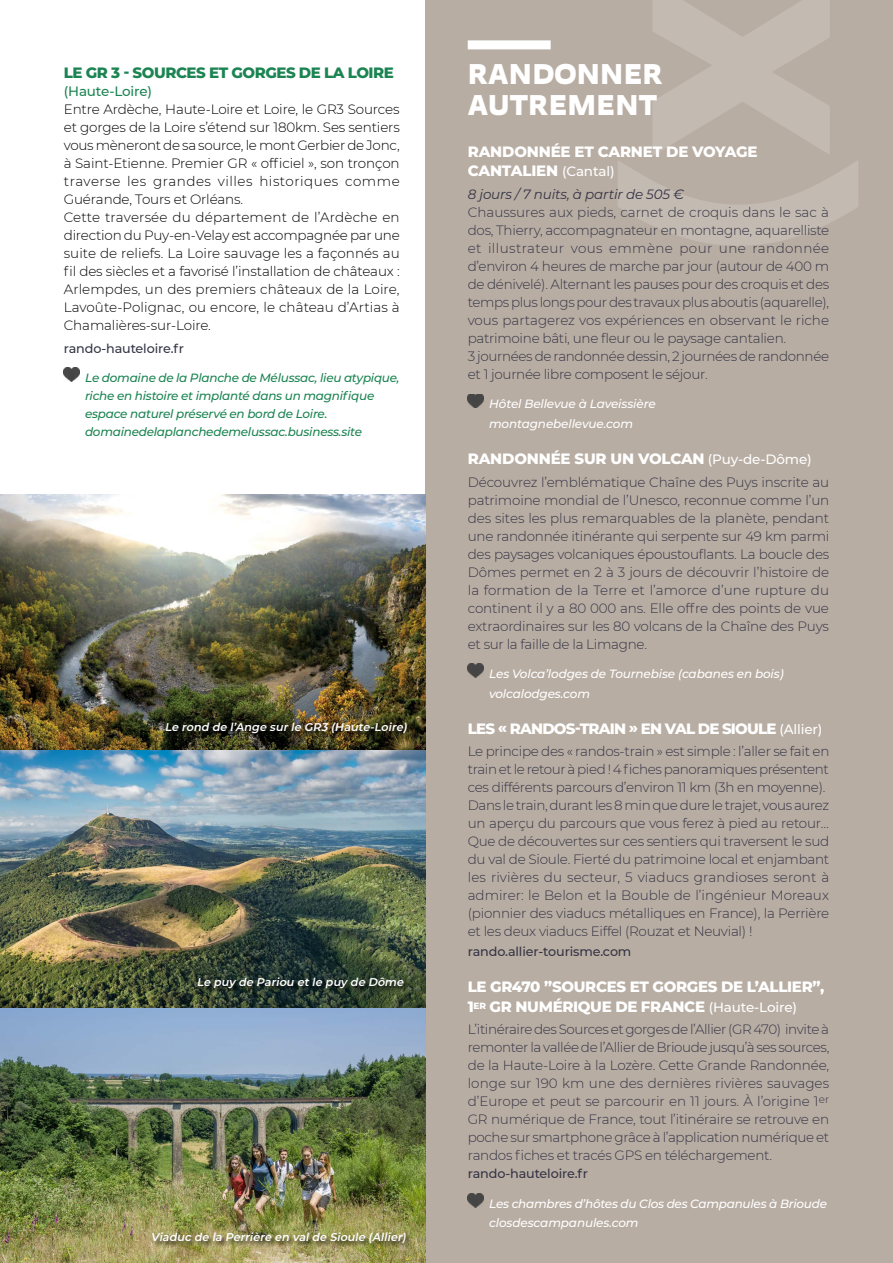
<style>
.page{position:relative;width:893px;height:1263px;background:#fff}
.page>*{position:absolute;margin:0;border:0;box-sizing:border-box;transform-origin:0 0}
.t1{font:900 253.35px "Blom";color:#c3bab2}
.t2{font:900 28.5px/31.5px "Blom";letter-spacing:.01em;color:#fff}
.t3{font:800 15px/19.5px "Montserrat";letter-spacing:-.02em;color:#fff}
.t4{font:800 15px "Montserrat";letter-spacing:-.05em;color:#fff}
.t5{font:800 15px "Montserrat";letter-spacing:-.03em;color:#1c8452}
.t6{font:300 13.5px/18px "Montserrat";letter-spacing:-.02em;color:#343445}
.t7{font:300 13.5px/18px "Montserrat";letter-spacing:-.01em;color:#000}
.t8{font:italic 13.5px "Montserrat";letter-spacing:-.01em;color:#343445}
.t9{font:500 13.5px "Montserrat";letter-spacing:-.01em;color:#1c8452}
.t10{font:500 12.75px "Montserrat";letter-spacing:-.01em;color:#343445}
.t11{font:italic 500 12px/19.5px "Montserrat";letter-spacing:-.01em;color:#fff}
.t12{font:italic 500 12px/18px "Montserrat";letter-spacing:-.02em;color:#1c8452}
.t13{font:italic 600 11.25px "Montserrat";color:#fff}
.s1{font-weight:500;font-size:13.5px}
</style>
<div class="page">
<div style="left:425px;top:0;width:468px;height:1263px;background:#b8ada3"></div>
<div style="left:468px;top:40px;width:83px;height:9px;background:#fff"></div>
<img style="left:64px;top:367px;width:16px;height:14px">
<img style="left:468px;top:394px;width:16px;height:14px">
<img style="left:468px;top:663px;width:16px;height:14px">
<img style="left:0;top:494px;width:425px;height:769px">
<div style="left:165px;top:721px;width:249px;height:19px;background:#000;opacity:.75"></div>
<div style="left:151px;top:1231px;width:262px;height:20px;background:#000;opacity:.75"></div>
<div style="left:196px;top:976px;width:215px;height:19px;background:#000;opacity:.75"></div>
<img style="left:468px;top:1194px;width:16px;height:14px">
<p class="t5" style="left:64px;top:62px;width:332px">LE GR 3 - SOURCES ET GORGES DE LA LOIRE</p>
<p class="t9" style="left:64px;top:82px;width:90px">(Haute-Loire)</p>
<p class="t7" style="left:64px;top:100px;width:338px">Entre Ardèche, Haute-Loire et Loire, le GR3 Sources et gorges de la Loire s’étend sur 180km. Ses sentiers vous mèneront de sa source, le mont Gerbier de Jonc, à Saint-Etienne. Premier GR « officiel », son tronçon traverse les grandes villes historiques comme Guérande, Tours et Orléans.<br>Cette traversée du département de l’Ardèche en direction du Puy-en-Velay est accompagnée par une suite de reliefs. La Loire sauvage les a façonnés au fil des siècles et a favorisé l’installation de châteaux :<br>Arlempdes, un des premiers châteaux de la Loire, Lavoûte-Polignac, ou encore, le château d’Artias à Chamalières-sur-Loire.</p>
<p class="t10" style="left:64px;top:339px;width:122px">rando-hauteloire.fr</p>
<p class="t12" style="left:85px;top:368px;width:316px">Le domaine de la Planche de Mélussac, lieu atypique, riche en histoire et implanté dans un magnifique espace naturel préservé en bord de Loire. domainedelaplanchedemelussac.business.site</p>
<p class="t13" style="left:165px;top:719px;width:246px">Le rond de l’Ange surle GR3 (Haute-Loire)</p>
<p class="t13" style="left:197px;top:974px;width:211px">Le puy de Pariou etle puy de Dôme</p>
<p class="t13" style="left:151px;top:1229px;width:259px">Viaduc de la Perrière en valde Sioule (Allier)</p>
<h1 class="t1" style="left:903px;top:-21px;width:274px;rotate:90deg">X)</h1>
<h2 class="t2" style="left:468px;top:57px;width:196px">RANDONNER<br>AUTREMENT</h2>
<p class="t3" style="left:468px;top:141px;width:291px">RANDONNÉE ET CARNET DE VOYAGE<br>CANTALIEN <span class="s1">(Cantal)</span></p>
<p class="t8" style="left:468px;top:185px;width:218px">8 jours / 7 nuits, à partir de 505 €</p>
<p class="t6" style="left:468px;top:202px;width:363px">Chaussures aux pieds, carnet de croquis dans le sac à dos, Thierry, accompagnateur en montagne, aquarelliste et illustrateur vous emmène pour une randonnée d’environ 4 heures de marche par jour (autour de 400 m de dénivelé). Alternant les pauses pour des croquis et des temps plus longs pour des travaux plus aboutis (aquarelle), vous partagerez vos expériences en observant le riche patrimoine bâti, une fleur ou le paysage cantalien.<br>3 journées de randonnée dessin, 2 journées de randonnée et 1 journée libre composent le séjour.</p>
<p class="t11" style="left:489px;top:394px;width:168px">Hôtel Bellevue à Laveissière montagnebellevue.com</p>
<p class="t3" style="left:468px;top:448px;width:346px">RANDONNÉE SUR UN VOLCAN <span class="s1">(Puy-de-Dôme)</span></p>
<p class="t6" style="left:468px;top:472px;width:363px;text-align:justify">Découvrez l’emblématique Chaîne des Puys inscrite au patrimoine mondial de l’Unesco, reconnue comme l’un des sites les plus remarquables de la planète, pendant une randonnée itinérante qui serpente sur 49 km parmi des paysages volcaniques époustouflants. La boucle des Dômes permet en 2 à 3 jours de découvrir l’histoire de la formation de la Terre et l’amorce d’une rupture du continent il y a 80 000 ans. Elle offre des points de vue extraordinaires sur les 80 volcans de la Chaîne des Puys et sur la faille de la Limagne.</p>
<p class="t11" style="left:489px;top:663px;width:296px">Les Volca’lodges de Tournebise (cabanes en bois) volcalodges.com</p>
<p class="t4" style="left:468px;top:718px;width:356px">LES « RANDOS-TRAIN » EN VAL DE SIOULE <span class="s1">(Allier)</span></p>
<p class="t6" style="left:468px;top:742px;width:363px">Le principe des « randos-train » est simple : l’aller se fait en train et le retour à pied ! 4 fiches panoramiques présentent ces différents parcours d’environ 11 km (3h en moyenne).<br>Dans le train, durant les 8 min que dure le trajet, vous aurez un aperçu du parcours que vous ferez à pied au retour… Que de découvertes sur ces sentiers qui traversent le sud du val de Sioule. Fierté du patrimoine local et enjambant les rivières du secteur, 5 viaducs grandioses seront à admirer: le Belon et la Bouble de l’ingénieur Moreaux (pionnier des viaducs métalliques en France), la Perrière et les deux viaducs Eiffel (Rouzat et Neuvial) !</p>
<p class="t10" style="left:468px;top:942px;width:165px">rando.allier-tourisme.com</p>
<p class="t3" style="left:468px;top:976px;width:358px">LE GR470 ”SOURCES ET GORGES DE L’ALLIER”,<br>1<sup>ER</sup> GR NUMÉRIQUE DE FRANCE <span class="s1">(Haute-Loire)</span></p>
<p class="t6" style="left:468px;top:1020px;width:363px;text-align:justify">L’itinéraire des Sources et gorges de l’Allier (GR 470) invite à remonter la vallée de l’Allier de Brioude jusqu’à ses sources, de la Haute-Loire à la Lozère. Cette Grande Randonnée, longe sur 190 km une des dernières rivières sauvages d’Europe et peut se parcourir en 11 jours. À l’origine 1<sup>er </sup>GR numérique de France, tout l’itinéraire se retrouve en poche sur smartphone grâce à l’application numérique et randos fiches et tracés GPS en téléchargement.</p>
<p class="t10" style="left:468px;top:1165px;width:122px">rando-hauteloire.fr</p>
<p class="t11" style="left:489px;top:1193px;width:339px">Les chambres d’hôtes du Clos des Campanules à Brioude closdescampanules.com</p>
</div>
